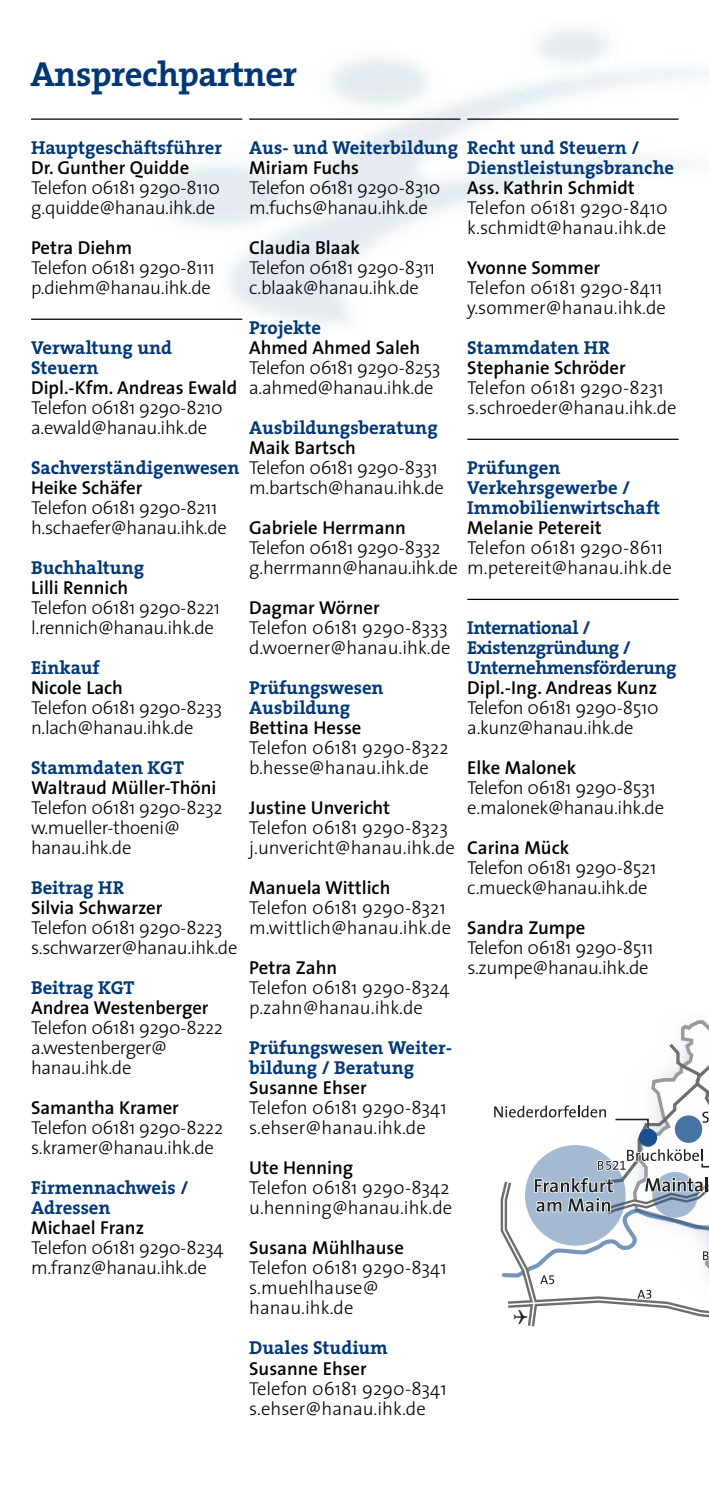
<style>
.page{position:relative;width:709px;height:1489px;background:#fff}
.page>*{position:absolute;margin:0;border:0;box-sizing:border-box;transform-origin:0 0}
.t1{font:700 35px "The Serif";letter-spacing:-.02em;color:#003775}
.t2{font:700 29px "The Serif";letter-spacing:-.005em;color:#212120}
.t3{font:300 18.75px/20px "The Sans";letter-spacing:-.02em;color:#000}
.t4{font:300 18.75px/20px "The Sans";color:#000}
.t5{font:600 18.75px "The Sans";color:#000}
.t6{font:700 18.75px/20px "The Serif";color:#003775}
.t7{font:700 18.75px/20px "The Serif";letter-spacing:-.025em;color:#003775}
</style>
<div class="page">
<hr style="left:31px;top:118px;width:211px;height:2px;background:#000">
<hr style="left:31px;top:318px;width:211px;height:2px;background:#000">
<hr style="left:249px;top:118px;width:211px;height:2px;background:#000">
<hr style="left:467px;top:118px;width:211px;height:2px;background:#000">
<hr style="left:467px;top:438px;width:211px;height:2px;background:#000">
<hr style="left:467px;top:598px;width:211px;height:2px;background:#000">
<svg style="left:494px;top:1020px;width:215px;height:307px"></svg>
<h1 class="t1" style="left:30px;top:62px;width:268px">Ansprechpartner</h1>
<p class="t6" style="left:31px;top:140px;width:192px">Hauptgeschäftsführer</p>
<p class="t5" style="left:31px;top:160px;width:160px">Dr. Gunther Quidde</p>
<p class="t3" style="left:31px;top:179px;width:190px">Telefon 06181 9290-8110 g.quidde@hanau.ihk.de</p>
<p class="t5" style="left:31px;top:240px;width:102px">Petra Diehm</p>
<p class="t3" style="left:31px;top:259px;width:185px">Telefon 06181 9290-8111 p.diehm@hanau.ihk.de</p>
<p class="t6" style="left:31px;top:340px;width:143px">Verwaltung und<br>Steuern</p>
<p class="t5" style="left:31px;top:380px;width:208px">Dipl.-Kfm. Andreas Ewald</p>
<p class="t3" style="left:31px;top:399px;width:193px">Telefon 06181 9290-8210 a.ewald@hanau.ihk.de</p>
<p class="t6" style="left:31px;top:460px;width:210px">Sachverständigenwesen</p>
<p class="t5" style="left:31px;top:480px;width:113px">Heike Schäfer</p>
<p class="t3" style="left:31px;top:499px;width:197px">Telefon 06181 9290-8211 h.schaefer@hanau.ihk.de</p>
<p class="t6" style="left:31px;top:560px;width:115px">Buchhaltung</p>
<p class="t5" style="left:31px;top:580px;width:99px">Lilli Rennich</p>
<p class="t3" style="left:31px;top:599px;width:191px">Telefon 06181 9290-8221 l.rennich@hanau.ihk.de</p>
<p class="t6" style="left:31px;top:660px;width:70px">Einkauf</p>
<p class="t5" style="left:31px;top:680px;width:93px">Nicole Lach</p>
<p class="t3" style="left:31px;top:699px;width:193px">Telefon 06181 9290-8233 n.lach@hanau.ihk.de</p>
<p class="t6" style="left:31px;top:760px;width:154px">Stammdaten KGT</p>
<p class="t5" style="left:31px;top:780px;width:187px">Waltraud Müller-Thöni</p>
<p class="t3" style="left:31px;top:799px;width:193px">Telefon 06181 9290-8232 w.mueller-thoeni@ hanau.ihk.de</p>
<p class="t6" style="left:31px;top:880px;width:95px">Beitrag HR</p>
<p class="t5" style="left:31px;top:900px;width:133px">Silvia Schwarzer</p>
<p class="t3" style="left:31px;top:919px;width:208px">Telefon 06181 9290-8223 s.schwarzer@hanau.ihk.de</p>
<p class="t6" style="left:31px;top:980px;width:105px">Beitrag KGT</p>
<p class="t5" style="left:31px;top:1000px;width:179px">Andrea Westenberger</p>
<p class="t3" style="left:31px;top:1019px;width:193px">Telefon 06181 9290-8222 a.westenberger@ hanau.ihk.de</p>
<p class="t5" style="left:31px;top:1100px;width:149px">Samantha Kramer</p>
<p class="t3" style="left:31px;top:1119px;width:193px">Telefon 06181 9290-8222 s.kramer@hanau.ihk.de</p>
<p class="t6" style="left:31px;top:1180px;width:159px">Firmennachweis /<br>Adressen</p>
<p class="t5" style="left:31px;top:1220px;width:114px">Michael Franz</p>
<p class="t3" style="left:31px;top:1239px;width:194px">Telefon 06181 9290-8234 m.franz@hanau.ihk.de</p>
<p class="t6" style="left:249px;top:140px;width:210px">Aus- und Weiterbildung</p>
<p class="t5" style="left:249px;top:160px;width:111px">Miriam Fuchs</p>
<p class="t3" style="left:249px;top:179px;width:193px">Telefon 06181 9290-8310 m.fuchs@hanau.ihk.de</p>
<p class="t5" style="left:249px;top:240px;width:112px">Claudia Blaak</p>
<p class="t3" style="left:249px;top:259px;width:187px">Telefon 06181 9290-8311 c.blaak@hanau.ihk.de</p>
<p class="t6" style="left:249px;top:320px;width:73px">Projekte</p>
<p class="t5" style="left:249px;top:340px;width:173px">Ahmed Ahmed Saleh</p>
<p class="t3" style="left:249px;top:359px;width:193px">Telefon 06181 9290-8253 a.ahmed@hanau.ihk.de</p>
<p class="t6" style="left:249px;top:420px;width:190px">Ausbildungsberatung</p>
<p class="t5" style="left:249px;top:440px;width:108px">Maik Bartsch</p>
<p class="t3" style="left:249px;top:459px;width:196px">Telefon 06181 9290-8331 m.bartsch@hanau.ihk.de</p>
<p class="t5" style="left:249px;top:520px;width:158px">Gabriele Herrmann</p>
<p class="t3" style="left:249px;top:539px;width:210px">Telefon 06181 9290-8332 g.herrmann@hanau.ihk.de</p>
<p class="t5" style="left:249px;top:600px;width:132px">Dagmar Wörner</p>
<p class="t4" style="left:249px;top:619px;width:203px">Telefon 06181 9290-8333 d.woerner@hanau.ihk.de</p>
<p class="t6" style="left:249px;top:680px;width:136px">Prüfungswesen<br>Ausbildung</p>
<p class="t5" style="left:249px;top:720px;width:114px">Bettina Hesse</p>
<p class="t4" style="left:249px;top:739px;width:201px">Telefon 06181 9290-8322 b.hesse@hanau.ihk.de</p>
<p class="t5" style="left:249px;top:800px;width:142px">Justine Unvericht</p>
<p class="t4" style="left:249px;top:819px;width:207px">Telefon 06181 9290-8323 j.unvericht@hanau.ihk.de</p>
<p class="t5" style="left:249px;top:880px;width:143px">Manuela Wittlich</p>
<p class="t4" style="left:249px;top:899px;width:203px">Telefon 06181 9290-8321 m.wittlich@hanau.ihk.de</p>
<p class="t5" style="left:249px;top:960px;width:90px">Petra Zahn</p>
<p class="t4" style="left:249px;top:979px;width:202px">Telefon 06181 9290-8324 p.zahn@hanau.ihk.de</p>
<p class="t6" style="left:249px;top:1040px;width:204px">Prüfungswesen Weiter&shy;bildung / Beratung</p>
<p class="t5" style="left:249px;top:1080px;width:119px">Susanne Ehser</p>
<p class="t4" style="left:249px;top:1099px;width:199px">Telefon 06181 9290-8341 s.ehser@hanau.ihk.de</p>
<p class="t5" style="left:249px;top:1160px;width:106px">Ute Henning</p>
<p class="t4" style="left:249px;top:1179px;width:204px">Telefon 06181 9290-8342 u.henning@hanau.ihk.de</p>
<p class="t5" style="left:249px;top:1240px;width:156px">Susana Mühlhause</p>
<p class="t4" style="left:249px;top:1259px;width:199px">Telefon 06181 9290-8341 s.muehlhause@ hanau.ihk.de</p>
<p class="t6" style="left:249px;top:1340px;width:140px">Duales Studium</p>
<p class="t5" style="left:249px;top:1360px;width:119px">Susanne Ehser</p>
<p class="t4" style="left:249px;top:1379px;width:199px">Telefon 06181 9290-8341 s.ehser@hanau.ihk.de</p>
<p class="t6" style="left:467px;top:140px;width:208px">Recht und Steuern /<br>Dienstleistungsbranche</p>
<p class="t5" style="left:467px;top:180px;width:169px">Ass. Kathrin Schmidt</p>
<p class="t4" style="left:467px;top:199px;width:202px">Telefon 06181 9290-8410 k.schmidt@hanau.ihk.de</p>
<p class="t5" style="left:467px;top:260px;width:134px">Yvonne Sommer</p>
<p class="t4" style="left:467px;top:279px;width:200px">Telefon 06181 9290-8411 y.sommer@hanau.ihk.de</p>
<p class="t6" style="left:467px;top:340px;width:144px">Stammdaten HR</p>
<p class="t5" style="left:467px;top:360px;width:160px">Stephanie Schröder</p>
<p class="t3" style="left:467px;top:379px;width:211px">Telefon 06181 9290-8231 s.schroeder@hanau.ihk.de</p>
<p class="t6" style="left:467px;top:460px;width:194px">Prüfungen<br>Verkehrsgewerbe /<br>Immobilienwirtschaft</p>
<p class="t5" style="left:467px;top:520px;width:136px">Melanie Petereit</p>
<p class="t4" style="left:467px;top:539px;width:206px">Telefon 06181 9290-8611 m.petereit@hanau.ihk.de</p>
<p class="t7" style="left:467px;top:620px;width:211px">International /<br>Existenzgründung /<br>Unternehmensförderung</p>
<p class="t5" style="left:467px;top:680px;width:191px">Dipl.-Ing. Andreas Kunz</p>
<p class="t3" style="left:467px;top:699px;width:193px">Telefon 06181 9290-8510 a.kunz@hanau.ihk.de</p>
<p class="t5" style="left:467px;top:760px;width:110px">Elke Malonek</p>
<p class="t3" style="left:467px;top:779px;width:198px">Telefon 06181 9290-8531 e.malonek@hanau.ihk.de</p>
<p class="t5" style="left:467px;top:840px;width:103px">Carina Mück</p>
<p class="t3" style="left:467px;top:859px;width:190px">Telefon 06181 9290-8521 c.mueck@hanau.ihk.de</p>
<p class="t5" style="left:467px;top:920px;width:119px">Sandra Zumpe</p>
<p class="t3" style="left:467px;top:939px;width:188px">Telefon 06181 9290-8511 s.zumpe@hanau.ihk.de</p>
<h2 class="t2" style="left:598px;top:792px;width:104px">Einwoh</h2>
</div>
